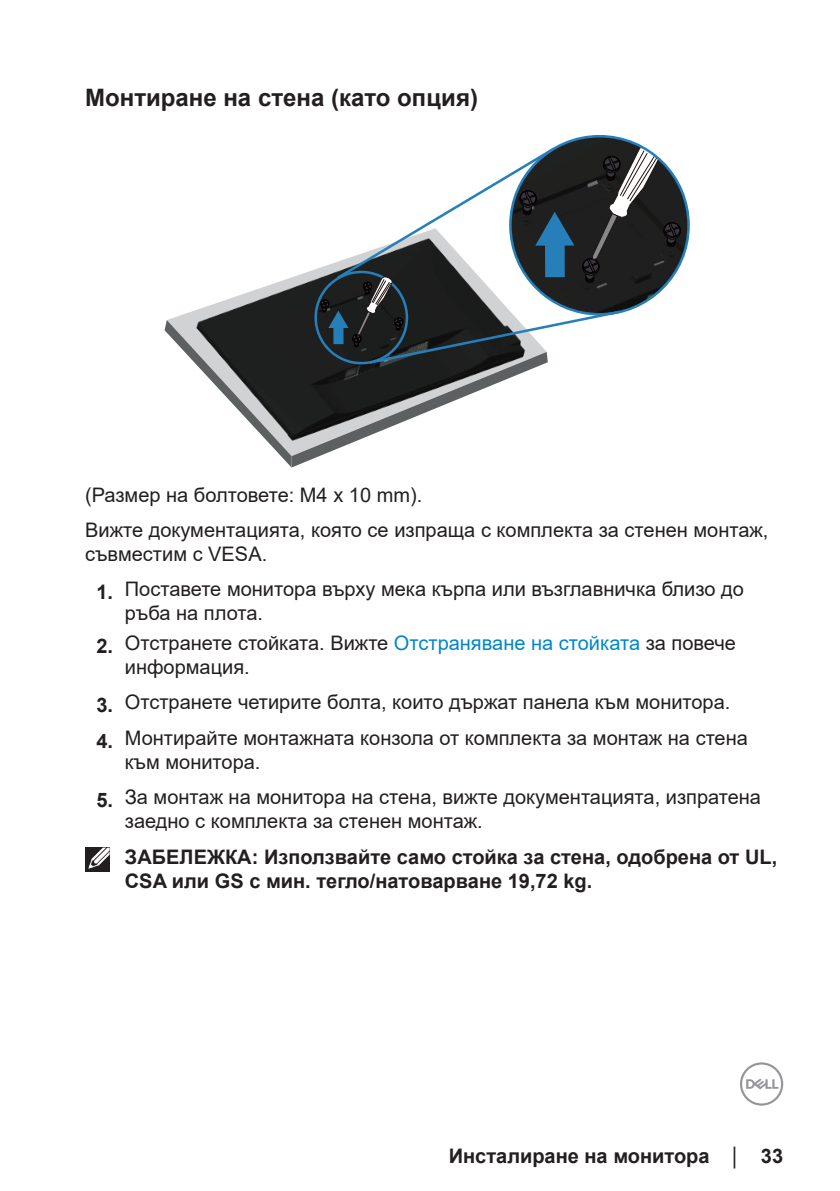
<style>
.page{position:relative;width:840px;height:1191px;background:#fff}
.page>*{position:absolute;margin:0;border:0;box-sizing:border-box;transform-origin:0 0}
.Head2{font:700 24px "Arial";color:#231f20}
.text{font:20px/24px "Arial";color:#231f20}
.text-2{font:700 20px/24px "Arial";color:#231f20}
.s1{font-weight:700}
.s2{color:#0087cb}
.s3{font-weight:400;font-size:18px}
</style>
<div class="page">
<svg style="left:740px;top:1062px;width:42px;height:43px"></svg>
<svg style="left:164px;top:136px;width:524px;height:331px"></svg>
<div style="left:85px;top:847px;width:24px;height:25px;background:#231f20"></div>
<svg style="left:88px;top:847px;width:22px;height:22px"></svg>
<p class="Head2" style="left:85px;top:80px;width:394px">Монтиране на стена (като опция)</p>
<p class="text" style="left:85px;top:482px;width:338px">(Размер на болтовете: M4 x 10 mm).</p>
<p class="text" style="left:85px;top:518px;width:684px">Вижте документацията, която се изпраща с комплекта за стенен монтаж, съвместим с VESA.</p>
<p class="text" style="left:125px;top:577px;width:620px;text-indent:-28px"><span class="s1">1.</span> Поставете монитора върху мека кърпа или възглавничка близо до ръба на плота.</p>
<p class="text" style="left:125px;top:631px;width:612px;text-indent:-28px"><span class="s1">2.</span> Отстранете стойката. Вижте <span class="s2">Отстраняване на стойката</span> за повече информация.</p>
<p class="text" style="left:96px;top:690px;width:635px"><span class="s1">3.</span> Отстранете четирите болта, които държат панела към монитора.</p>
<p class="text" style="left:125px;top:725px;width:624px;text-indent:-28px"><span class="s1">4.</span> Монтирайте монтажната конзола от комплекта за монтаж на стена към монитора.</p>
<p class="text" style="left:125px;top:785px;width:637px;text-indent:-28px"><span class="s1">5.</span> За монтаж на монитора на стена, вижте документацията, изпратена заедно с комплекта за стенен монтаж.</p>
<p class="text-2" style="left:125px;top:844px;width:653px">ЗАБЕЛЕЖКА: Използвайте само стойка за стена, одобрена от UL,<br>CSA или GS с мин. тегло/натоварване 19,72 kg.</p>
<p class="text-2" style="left:448px;top:1143px;width:336px">Инсталиране на монитора <span class="s3">│</span> 33</p>
</div>
